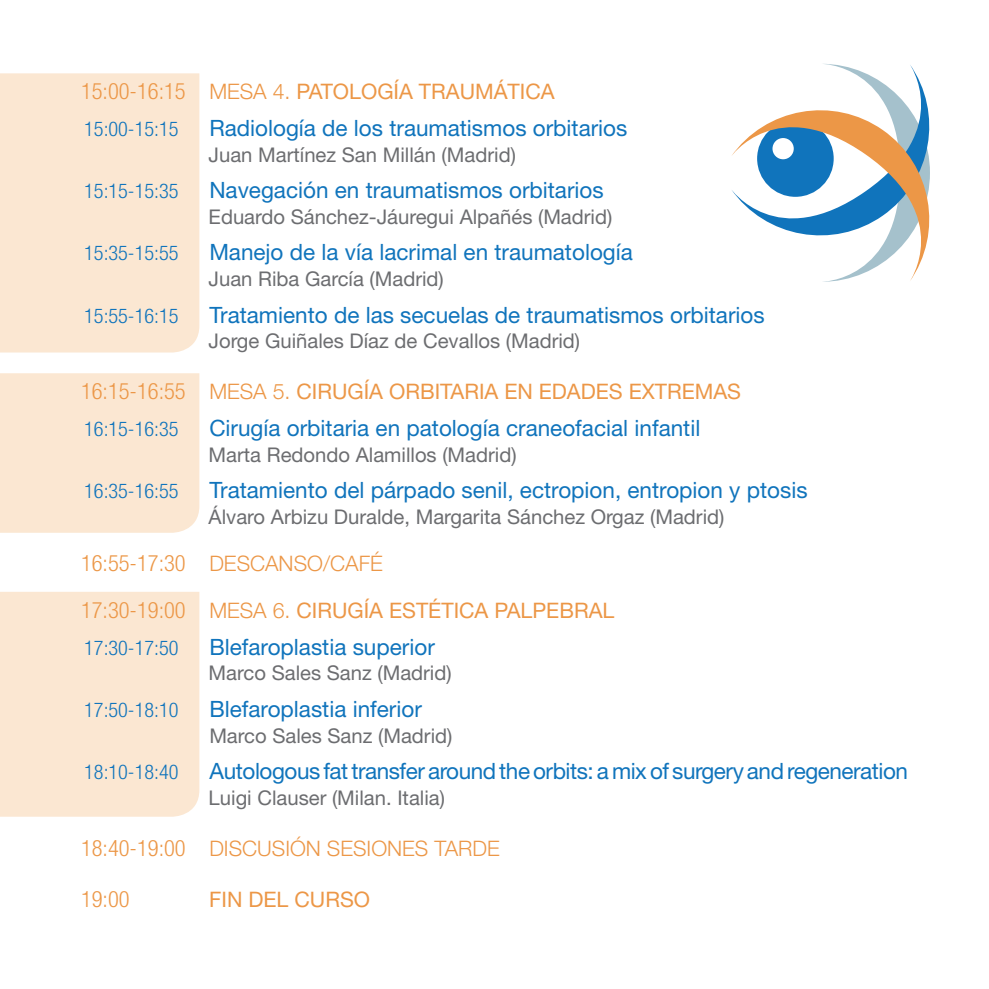
<style>
.page{position:relative;width:989px;height:989px;background:#fff}
.page>*{position:absolute;margin:0;border:0;box-sizing:border-box;transform-origin:0 0}
.TITULO_PONENCIA{font:22.5px "Helvetica Neue";color:#1074bc}
.TITULO_PONENCIA-2{font:22.5px "Helvetica Neue";letter-spacing:-.02em;color:#1074bc}
.TITULO_MESA{font:300 condensed 22.5px "Helvetica Neue";color:#ec9747}
.TITULO_MESA-2{font:21.38px "Helvetica Neue";color:#ec9747}
.TITULO_MESA-3{font:300 21.38px "Helvetica Neue";color:#ec9747}
.PONENTE{font:20.25px "Helvetica Neue";color:#6c6d70}
.TITULO_PONENCIA-3{font:300 condensed 20.25px "Helvetica Neue";color:#1074bc}
.s1{font-weight:300;font-stretch:condensed;font-size:22.5px}
.s2{font-weight:300}
.s3{font-stretch:condensed;font-size:22.5px}
</style>
<div class="page">
<div style="left:0;top:373px;width:199px;height:160px;background:#fbe7d2"></div>
<div style="left:0;top:592px;width:199px;height:224px;background:#fbe7d2"></div>
<div style="left:0;top:73px;width:199px;height:279px;background:#fbe7d2"></div>
<svg style="left:825px;top:64px;width:99px;height:28px"></svg>
<svg style="left:732px;top:92px;width:198px;height:190px"></svg>
<div style="left:772px;top:138px;width:21px;height:21px;background:#fff;border-radius:50%"></div>
<p class="TITULO_MESA-2" style="left:81px;top:79px;width:475px"><span class="s1">15:00-16:15</span> <span class="s2">MESA 4.</span> PATOLOGÍA TRAUMÁTICA</p>
<p class="TITULO_PONENCIA-3" style="left:84px;top:117px;width:96px">15:00-15:15</p>
<p class="TITULO_PONENCIA" style="left:209px;top:115px;width:419px">Radiología de los traumatismos orbitarios</p>
<p class="PONENTE" style="left:209px;top:142px;width:309px">Juan Martínez San Millán (Madrid)</p>
<p class="TITULO_PONENCIA-3" style="left:84px;top:179px;width:96px">15:15-15:35</p>
<p class="TITULO_PONENCIA" style="left:209px;top:177px;width:396px">Navegación en traumatismos orbitarios</p>
<p class="PONENTE" style="left:209px;top:204px;width:405px">Eduardo Sánchez-Jáuregui Alpañés (Madrid)</p>
<p class="TITULO_PONENCIA-3" style="left:84px;top:241px;width:96px">15:35-15:55</p>
<p class="TITULO_PONENCIA" style="left:209px;top:239px;width:425px">Manejo de la vía lacrimal en traumatología</p>
<p class="PONENTE" style="left:209px;top:267px;width:237px">Juan Riba García (Madrid)</p>
<p class="TITULO_PONENCIA-3" style="left:84px;top:304px;width:96px">15:55-16:15</p>
<p class="TITULO_PONENCIA" style="left:209px;top:301px;width:557px">Tratamiento de las secuelas de traumatismos orbitarios</p>
<p class="PONENTE" style="left:209px;top:329px;width:373px">Jorge Guiñales Díaz de Cevallos (Madrid)</p>
<p class="TITULO_MESA-2" style="left:81px;top:379px;width:661px"><span class="s1">16:15-16:55</span> <span class="s2">MESA 5.</span> CIRUGÍA ORBITARIA EN EDADES EXTREMAS</p>
<p class="TITULO_PONENCIA-3" style="left:84px;top:417px;width:96px">16:15-16:35</p>
<p class="TITULO_PONENCIA" style="left:209px;top:414px;width:492px">Cirugía orbitaria en patología craneofacial infantil</p>
<p class="PONENTE" style="left:209px;top:442px;width:309px">Marta Redondo Alamillos (Madrid)</p>
<p class="TITULO_PONENCIA-3" style="left:84px;top:479px;width:96px">16:35-16:55</p>
<p class="TITULO_PONENCIA" style="left:209px;top:477px;width:600px">Tratamiento del párpado senil, ectropion, entropion y ptosis</p>
<p class="PONENTE" style="left:209px;top:504px;width:517px">Álvaro Arbizu Duralde, Margarita Sánchez Orgaz (Madrid)</p>
<p class="TITULO_MESA-3" style="left:81px;top:550px;width:303px"><span class="s3">16:55-17:30</span> DESCANSO/CAFÉ</p>
<p class="TITULO_MESA-2" style="left:81px;top:598px;width:535px"><span class="s1">17:30-19:00</span> <span class="s2">MESA 6.</span> CIRUGÍA ESTÉTICA PALPEBRAL</p>
<p class="TITULO_PONENCIA-3" style="left:84px;top:636px;width:96px">17:30-17:50</p>
<p class="TITULO_PONENCIA" style="left:209px;top:633px;width:227px">Blefaroplastia superior</p>
<p class="PONENTE" style="left:209px;top:661px;width:245px">Marco Sales Sanz (Madrid)</p>
<p class="TITULO_PONENCIA-3" style="left:84px;top:698px;width:96px">17:50-18:10</p>
<p class="TITULO_PONENCIA" style="left:209px;top:695px;width:214px">Blefaroplastia inferior</p>
<p class="PONENTE" style="left:209px;top:723px;width:245px">Marco Sales Sanz (Madrid)</p>
<p class="TITULO_PONENCIA-3" style="left:84px;top:760px;width:96px">18:10-18:40</p>
<p class="TITULO_PONENCIA-2" style="left:209px;top:757px;width:700px">Autologous fat transfer around the orbits: a mix of surgery and regeneration</p>
<p class="PONENTE" style="left:209px;top:785px;width:238px">Luigi Clauser (Milan. Italia)</p>
<p class="TITULO_MESA-3" style="left:81px;top:835px;width:420px"><span class="s3">18:40-19:00</span> DISCUSIÓN SESIONES TARDE</p>
<p class="TITULO_MESA" style="left:81px;top:886px;width:50px">19:00</p>
<p class="TITULO_MESA-2" style="left:209px;top:887px;width:162px">FIN DEL CURSO</p>
</div>
